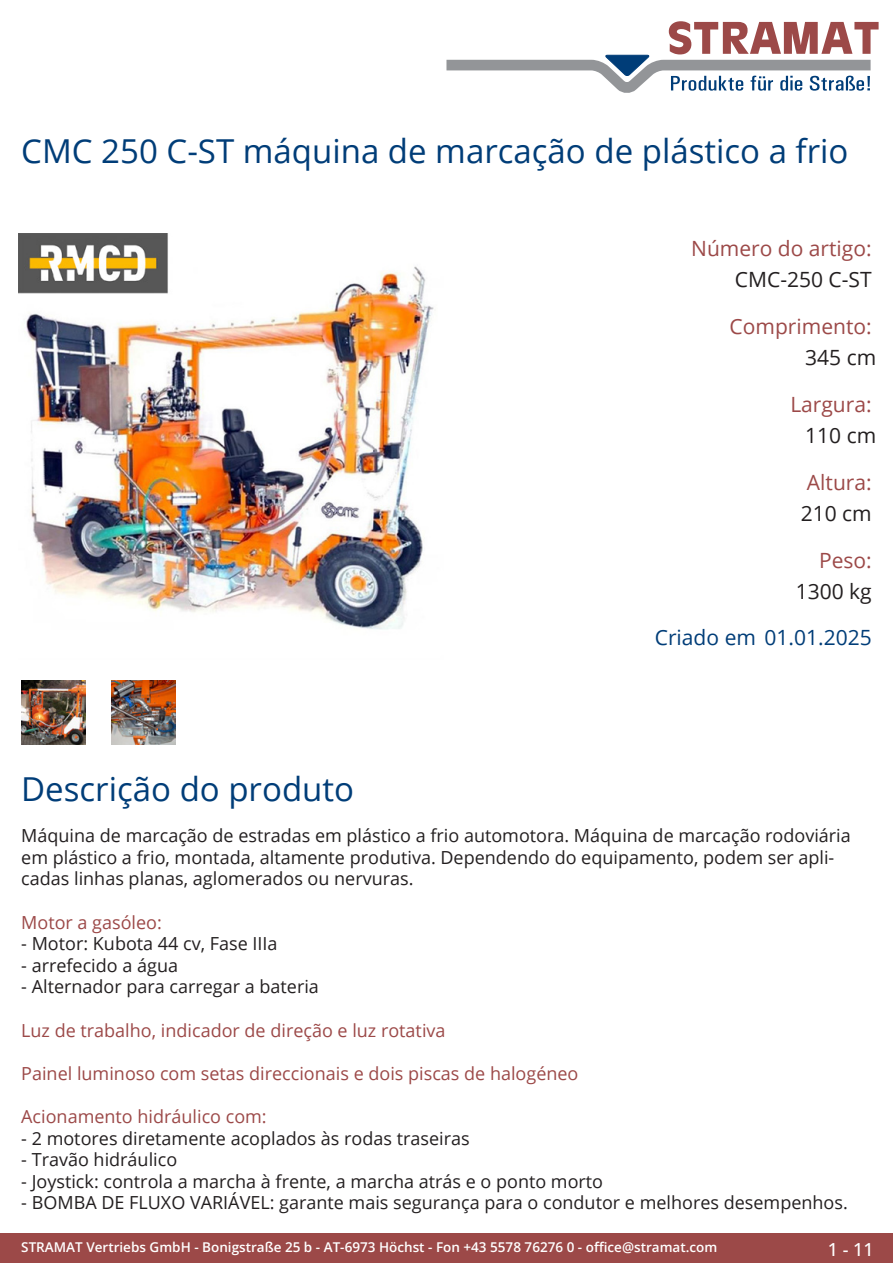
<style>
.page{position:relative;width:893px;height:1263px;background:#fff}
.page>*{position:absolute;margin:0;border:0;box-sizing:border-box;transform-origin:0 0}
.Produkttitel{font:33px "Open Sans";color:#003d78}
.TechDaten_Überschrif{font:21px "Open Sans";color:#9c4948}
.TechDaten_Inhalt{font:21px "Open Sans";color:#231f20}
.Erstellungsdatum{font:21px "Open Sans";color:#003d78}
.Beschreibung_Text{font:18px/21.6px "Open Sans";color:#231f20}
.Beschreibung_Text-2{font:18px "Open Sans";color:#9c4948}
.t1{font:500 18px "Open Sans";color:#fff}
.t2{font:600 13.5px "Open Sans";color:#fff}
</style>
<div class="page">
<div style="left:0;top:1233px;width:893px;height:30px;background:#9c4948"></div>
<svg style="left:446px;top:21px;width:433px;height:72px"></svg>
<img style="left:18px;top:234px;width:416px;height:395px">
<img style="left:21px;top:680px;width:64px;height:64px">
<img style="left:112px;top:680px;width:63px;height:64px">
<p class="Produkttitel" style="left:21px;top:128px;width:829px">CMC 250 C-ST máquina de marcação de plástico a frio</p>
<p class="TechDaten_Überschrif" style="left:691px;top:234px;width:182px">Número do artigo:</p>
<p class="TechDaten_Inhalt" style="left:735px;top:265px;width:138px">CMC-250 C-ST</p>
<p class="TechDaten_Überschrif" style="left:730px;top:312px;width:144px">Comprimento:</p>
<p class="TechDaten_Inhalt" style="left:805px;top:343px;width:73px">345 cm</p>
<p class="TechDaten_Überschrif" style="left:790px;top:390px;width:83px">Largura:</p>
<p class="TechDaten_Inhalt" style="left:805px;top:421px;width:73px">110 cm</p>
<p class="TechDaten_Überschrif" style="left:807px;top:468px;width:66px">Altura:</p>
<p class="TechDaten_Inhalt" style="left:801px;top:499px;width:73px">210 cm</p>
<p class="TechDaten_Überschrif" style="left:819px;top:546px;width:54px">Peso:</p>
<p class="TechDaten_Inhalt" style="left:796px;top:577px;width:78px">1300 kg</p>
<p class="Erstellungsdatum" style="left:655px;top:623px;width:218px">Criado em 01.01.2025</p>
<p class="Produkttitel" style="left:21px;top:766px;width:334px">Descrição do produto</p>
<p class="Beschreibung_Text" style="left:21px;top:824px;width:831px">Máquina de marcação de estradas em plástico a frio automotora. Máquina de marcação rodoviária em plástico a frio, montada, altamente produtiva. Dependendo do equipamento, podem ser apli&shy;cadas linhas planas, aglomerados ou nervuras.</p>
<p class="Beschreibung_Text-2" style="left:21px;top:910px;width:142px">Motor a gasóleo:</p>
<p class="Beschreibung_Text" style="left:21px;top:932px;width:258px">- Motor: Kubota 44 cv, Fase IIIa</p>
<p class="Beschreibung_Text" style="left:21px;top:954px;width:158px">- arrefecido a água</p>
<p class="Beschreibung_Text" style="left:21px;top:975px;width:299px">- Alternador para carregar a bateria</p>
<p class="Beschreibung_Text-2" style="left:21px;top:1018px;width:426px">Luz de trabalho, indicador de direção e luz rotativa</p>
<p class="Beschreibung_Text-2" style="left:21px;top:1061px;width:559px">Painel luminoso com setas direccionais e dois piscas de halogéneo</p>
<p class="Beschreibung_Text-2" style="left:21px;top:1104px;width:247px">Acionamento hidráulico com:</p>
<p class="Beschreibung_Text" style="left:21px;top:1127px;width:450px">- 2 motores diretamente acoplados às rodas traseiras</p>
<p class="Beschreibung_Text" style="left:21px;top:1148px;width:157px">- Travão hidráulico</p>
<p class="Beschreibung_Text" style="left:21px;top:1170px;width:583px">- Joystick: controla a marcha à frente, a marcha atrás e o ponto morto</p>
<p class="Beschreibung_Text" style="left:21px;top:1191px;width:828px">- BOMBA DE FLUXO VARIÁVEL: garante mais segurança para o condutor e melhores desempenhos.</p>
<p class="t2" style="left:21px;top:1238px;width:698px">STRAMAT Vertriebs GmbH - Bonigstraße 25 b - AT-6973 Höchst - Fon +43 5578 76276 0 - office@stramat.com</p>
<p class="t1" style="left:828px;top:1237px;width:48px">1 - 11</p>
</div>
